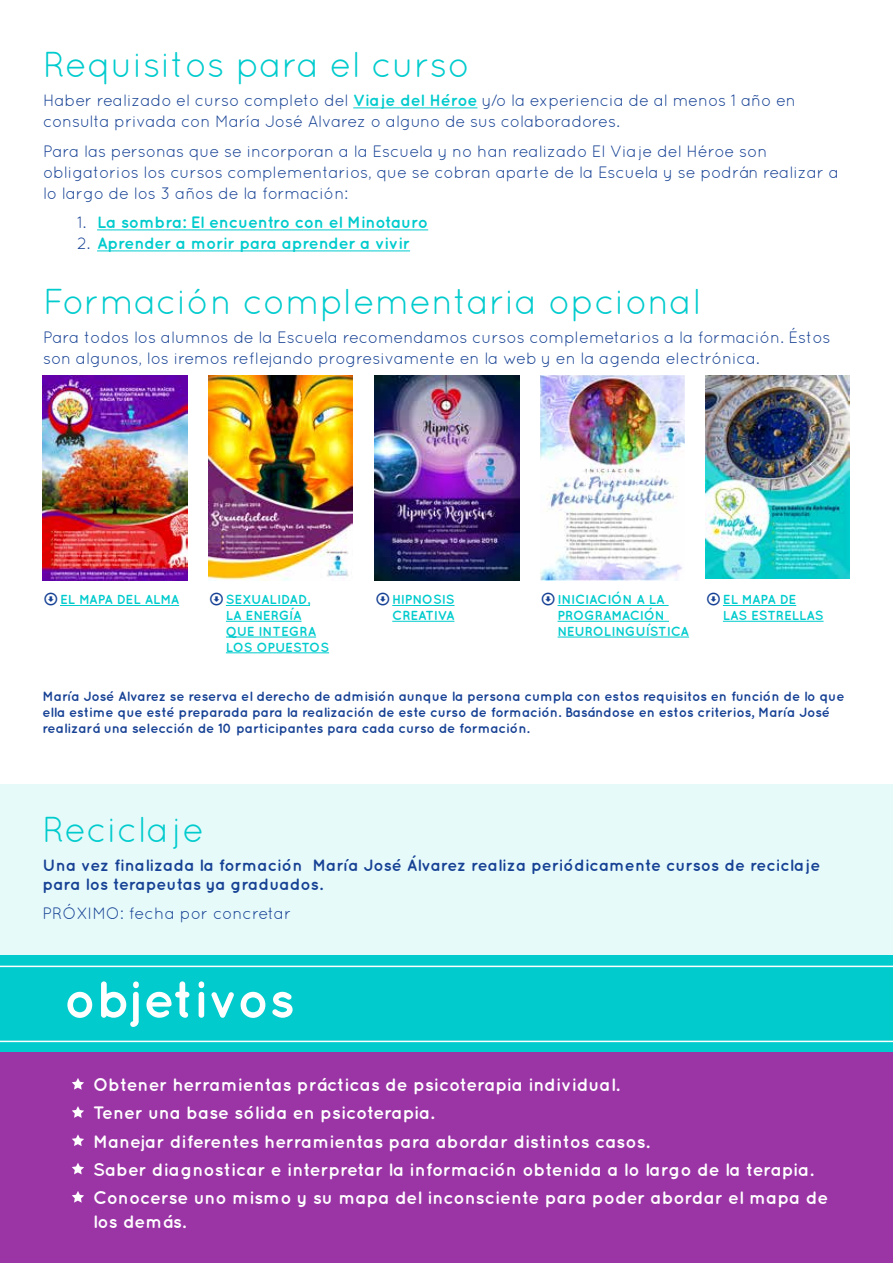
<style>
.page{position:relative;width:893px;height:1263px;background:#fff}
.page>*{position:absolute;margin:0;border:0;box-sizing:border-box;transform-origin:0 0}
.t1{font:700 51.9px "Quicksand";color:#fff}
.t2{font:36px "Quicksand";color:#01cbcd}
.t3{font:700 18px/28.2px "Quicksand";color:#fff}
.t4{font:16.5px/21px "Quicksand";letter-spacing:-.01em;color:#164194}
.t5{font:700 16.5px/20px "Quicksand";color:#164194}
.t6{font:700 16.5px "Quicksand";letter-spacing:-.01em;color:#01cbcd}
.t7{font:700 13.5px/16.2px "Quicksand";letter-spacing:-.01em;color:#164194}
.t8{font:700 13.05px/15.8px "Quicksand";color:#01cbcd}
.s1{font-weight:700;color:#01cbcd}
.s2{font-weight:400;color:#164194}
.s3{font-family:"Entypo";font-weight:400;font-size:27.75px;color:#164194}
</style>
<div class="page">
<div style="left:0;top:784px;width:893px;height:188px;background:#e6fafa"></div>
<div style="left:0;top:1003px;width:893px;height:260px;background:#9b35a6"></div>
<svg style="left:72px;top:1078px;width:12px;height:12px"></svg>
<svg style="left:72px;top:1106px;width:12px;height:12px"></svg>
<svg style="left:72px;top:1134px;width:12px;height:12px"></svg>
<svg style="left:72px;top:1163px;width:12px;height:11px"></svg>
<svg style="left:72px;top:1191px;width:12px;height:12px"></svg>
<div style="left:0;top:955px;width:893px;height:96px;background:#01cbcd"></div>
<hr style="left:0;top:966px;width:893px;height:1px;background:#fff">
<hr style="left:0;top:1041px;width:893px;height:1px;background:#fff">
<hr style="left:353px;top:107px;width:124px;height:1px;background:#01cbcd">
<hr style="left:97px;top:229px;width:331px;height:1px;background:#01cbcd">
<hr style="left:97px;top:250px;width:313px;height:1px;background:#01cbcd">
<img style="left:43px;top:376px;width:144px;height:204px">
<img style="left:705px;top:376px;width:145px;height:202px">
<img style="left:540px;top:376px;width:145px;height:204px">
<img style="left:375px;top:376px;width:144px;height:204px">
<img style="left:208px;top:376px;width:145px;height:204px">
<hr style="left:60px;top:605px;width:119px;height:1px;background:#01cbcd">
<hr style="left:723px;top:605px;width:73px;height:1px;background:#01cbcd">
<hr style="left:723px;top:621px;width:101px;height:1px;background:#01cbcd">
<hr style="left:558px;top:605px;width:111px;height:1px;background:#01cbcd">
<hr style="left:558px;top:621px;width:111px;height:1px;background:#01cbcd">
<hr style="left:558px;top:637px;width:131px;height:1px;background:#01cbcd">
<hr style="left:392px;top:605px;width:62px;height:1px;background:#01cbcd">
<hr style="left:392px;top:621px;width:62px;height:1px;background:#01cbcd">
<hr style="left:226px;top:605px;width:84px;height:1px;background:#01cbcd">
<hr style="left:226px;top:621px;width:76px;height:1px;background:#01cbcd">
<hr style="left:226px;top:637px;width:90px;height:1px;background:#01cbcd">
<hr style="left:226px;top:652px;width:103px;height:1px;background:#01cbcd">
<h2 class="t2" style="left:43px;top:43px;width:429px">Requisitos para el curso</h2>
<p class="t4" style="left:43px;top:90px;width:754px">Haber realizado el curso completo del <span class="s1">Viaje del Héroe</span> y/o la experiencia de al menos 1 año en consulta privada con María José Alvarez o alguno de sus colaboradores.</p>
<p class="t4" style="left:43px;top:140px;width:797px">Para las personas que se incorporan a la Escuela y no han realizado El Viaje del Héroe son obligatorios los cursos complementarios, que se cobran aparte de la Escuela y se podrán realizar a lo largo de los 3 años de la formación:</p>
<p class="t6" style="left:77px;top:213px;width:353px"><span class="s2">1.</span> La sombra: El encuentro con el Minotauro</p>
<p class="t6" style="left:77px;top:234px;width:335px"><span class="s2">2.</span> Aprender a morir para aprender a vivir</p>
<h2 class="t2" style="left:43px;top:280px;width:660px">Formación complementaria opcional</h2>
<p class="t4" style="left:43px;top:327px;width:789px">Para todos los alumnos de la Escuela recomendamos cursos complemetarios a la formación. Éstos son algunos, los iremos reflejando progresivamente en la web y en la agenda electrónica.</p>
<p class="t8" style="left:558px;top:591px;width:133px;text-indent:-17px"><span class="s3">í</span>INICIACIÓN A LA<br>PROGRAMACIÓN<br>NEUROLINGUÍSTICA</p>
<p class="t8" style="left:43px;top:591px;width:138px"><span class="s3">í</span>EL MAPA DEL ALMA</p>
<p class="t8" style="left:723px;top:591px;width:102px;text-indent:-17px"><span class="s3">í</span>EL MAPA DE<br>LAS ESTRELLAS</p>
<p class="t8" style="left:226px;top:591px;width:105px;text-indent:-17px"><span class="s3">í</span>SEXUALIDAD,<br>LA ENERGÍA<br>QUE INTEGRA<br>LOS OPUESTOS</p>
<p class="t8" style="left:375px;top:591px;width:81px;text-align:right"><span class="s3">í</span>HIPNOSIS<br>CREATIVA</p>
<p class="t7" style="left:43px;top:687px;width:804px">María José Alvarez se reserva el derecho de admisión aunque la persona cumpla con estos requisitos en función de lo que ella estime que esté preparada para la realización de este curso de formación. Basándose en estos criterios, María José realizará una selección de 10 participantes para cada curso de formación.</p>
<h2 class="t2" style="left:43px;top:809px;width:163px">Reciclaje</h2>
<p class="t5" style="left:43px;top:854px;width:779px">Una vez finalizada la formación María José Álvarez realiza periódicamente cursos de reciclaje para los terapeutas ya graduados.</p>
<p class="t4" style="left:43px;top:902px;width:250px">PRÓXIMO: fecha por concretar</p>
<h1 class="t1" style="left:64px;top:968px;width:233px">objetivos</h1>
<p class="t3" style="left:93px;top:1070px;width:737px">Obtener herramientas prácticas de psicoterapia individual.<br>Tener una base sólida en psicoterapia.<br>Manejar diferentes herramientas para abordar distintos casos.<br>Saber diagnosticar e interpretar la información obtenida a lo largo de la terapia.<br>Conocerse uno mismo y su mapa del inconsciente para poder abordar el mapa de</p>
<p class="t3" style="left:93px;top:1207px;width:95px">los demás.</p>
</div>
